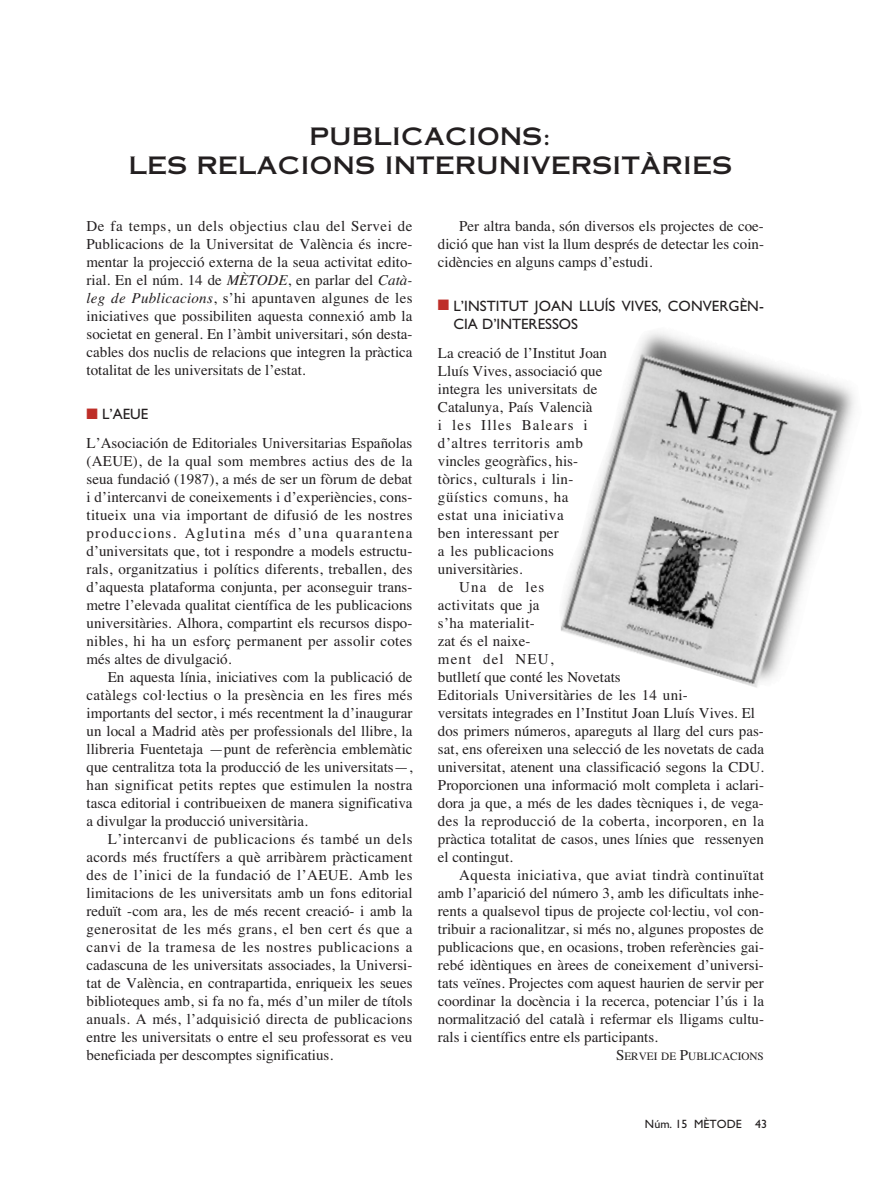
<style>
.page{position:relative;width:893px;height:1191px;background:#fff}
.page>*{position:absolute;margin:0;border:0;box-sizing:border-box;transform-origin:0 0}
.t1{font:24px/28.8px "Copperplate Thirty One AB";color:#231f20;text-align:center}
.t2{font:15px/18px "Times";color:#231f20;text-align:justify}
.t3{font:15px "Times";letter-spacing:.02em;color:#231f20}
.t4{font:15px/18px "Gill Sans";letter-spacing:.005em;color:#231f20}
.t5{font:15px "Times";letter-spacing:.03em;color:#231f20}
.t6{font:15px "Times";letter-spacing:.035em;color:#231f20}
.t7{font:15px "Times";letter-spacing:.075em;color:#231f20}
.t8{font:15px "Times";letter-spacing:.04em;color:#231f20}
.t9{font:15px "Times";letter-spacing:.025em;color:#231f20}
.t10{font:12px "Gill Sans";color:#231f20}
.t11{font:11.25px "Times";color:#231f20}
.s1{font-style:italic}
.s2{color:#be2e28}
.s3{font-size:15px}
</style>
<div class="page">
<img style="left:560px;top:332px;width:295px;height:356px">
<h1 class="t1" style="left:128px;top:123px;width:605px">PUBLICACIONS:<br>LES RELACIONS INTERUNIVERSITÀRIES</h1>
<p class="t2" style="left:87px;top:219px;width:327px">De fa temps, un dels objectius clau del Servei de Publicacions de la Universitat de València és incre&shy;mentar la projecció externa de la seua activitat edito&shy;rial. En el núm. 14 de <span class="s1">MÈTODE</span>, en parlar del <span class="s1">Catà&shy;leg de Publicacions</span>, s’hi apuntaven algunes de les iniciatives que possibiliten aquesta connexió amb la societat en general. En l’àmbit universitari, són desta&shy;cables dos nuclis de relacions que integren la pràctica totalitat de les universitats de l’estat.</p>
<p class="t4" style="left:87px;top:406px;width:63px"><span class="s2">■</span> L’AEUE</p>
<p class="t2" style="left:87px;top:435px;width:327px">L’Asociación de Editoriales Universitarias Españolas (AEUE), de la qual som membres actius des de la seua fundació (1987), a més de ser un fòrum de debat i d’intercanvi de coneixements i d’experiències, cons&shy;titueix una via important de difusió de les nostres produccions. Aglutina més d’una quarantena d’universitats que, tot i respondre a models estructu&shy;rals, organitzatius i polítics diferents, treballen, des d’aquesta plataforma conjunta, per aconseguir trans&shy;metre l’elevada qualitat científica de les publicacions universitàries. Alhora, compartint els recursos dispo&shy;nibles, hi ha un esforç permanent per assolir cotes més altes de divulgació.</p>
<p class="t2" style="left:87px;top:669px;width:327px;text-indent:21px">En aquesta línia, iniciatives com la publicació de catàlegs col·lectius o la presència en les fires més importants del sector, i més recentment la d’inaugurar un local a Madrid atès per professionals del llibre, la llibreria Fuentetaja —punt de referència emblemàtic que centralitza tota la producció de les universitats—, han significat petits reptes que estimulen la nostra tasca editorial i contribueixen de manera significativa a divulgar la producció universitària.</p>
<p class="t2" style="left:87px;top:831px;width:327px;text-indent:21px">L’intercanvi de publicacions és també un dels acords més fructífers a què arribàrem pràcticament des de l’inici de la fundació de l’AEUE. Amb les limitacions de les universitats amb un fons editorial reduït -com ara, les de més recent creació- i amb la generositat de les més grans, el ben cert és que a canvi de la tramesa de les nostres publicacions a cadascuna de les universitats associades, la Universi&shy;tat de València, en contrapartida, enriqueix les seues biblioteques amb, si fa no fa, més d’un miler de títols anuals. A més, l’adquisició directa de publicacions entre les universitats o entre el seu professorat es veu beneficiada per descomptes significatius.</p>
<p class="t2" style="left:438px;top:219px;width:327px;text-indent:21px">Per altra banda, són diversos els projectes de coe&shy;dició que han vist la llum després de detectar les coin&shy;cidències en alguns camps d’estudi.</p>
<p class="t4" style="left:454px;top:298px;width:312px;text-indent:-16px"><span class="s2">■</span> L’INSTITUT JOAN LLUÍS VIVES, CONVER GÈN -<br>CIA D’INTERESSOS</p>
<p class="t2" style="left:438px;top:345px;width:171px">La creació de l’Institut Joan</p>
<p class="t2" style="left:438px;top:363px;width:166px">Lluís Vives, associació que</p>
<p class="t2" style="left:438px;top:381px;width:161px">integra les universitats de</p>
<p class="t2" style="left:438px;top:399px;width:156px">Catalunya, País Valencià</p>
<p class="t7" style="left:438px;top:419px;width:151px">i les Illes Balears i</p>
<p class="t8" style="left:438px;top:437px;width:146px">d’altres territoris amb</p>
<p class="t2" style="left:438px;top:453px;width:142px">vincles geogràfics, his -</p>
<p class="t2" style="left:438px;top:471px;width:137px">tòrics, cul turals i lin-</p>
<p class="t6" style="left:438px;top:491px;width:132px">güístics comuns, ha</p>
<p class="t6" style="left:438px;top:509px;width:127px">estat una iniciativa</p>
<p class="t3" style="left:438px;top:527px;width:122px">ben interessant per</p>
<p class="t9" style="left:438px;top:545px;width:118px">a les publicacions</p>
<p class="t2" style="left:438px;top:561px;width:86px">universitàries.</p>
<p class="t2" style="left:459px;top:579px;width:87px">Una de les</p>
<p class="t2" style="left:438px;top:597px;width:103px">activitats que ja</p>
<p class="t2" style="left:438px;top:615px;width:98px">s’ha materialit-</p>
<p class="t2" style="left:438px;top:633px;width:94px">zat és el naixe-</p>
<p class="t7" style="left:438px;top:653px;width:117px">ment del NEU,</p>
<p class="t2" style="left:438px;top:669px;width:184px">butlletí que conté les Novetats</p>
<p class="t3" style="left:438px;top:689px;width:251px">Editorials Universitàries de les 14 uni-</p>
<p class="t2" style="left:438px;top:705px;width:319px">versitats integrades en l’Institut Joan Lluís Vives. El</p>
<p class="t2" style="left:438px;top:723px;width:327px">dos primers números, apareguts al llarg del curs pas-</p>
<p class="t2" style="left:438px;top:741px;width:327px">sat, ens ofereixen una selecció de les novetats de cada</p>
<p class="t2" style="left:438px;top:759px;width:327px">universitat, atenent una classificació segons la CDU.</p>
<p class="t2" style="left:438px;top:777px;width:327px">Proporcionen una informació molt completa i aclari-</p>
<p class="t2" style="left:438px;top:795px;width:327px">dora ja que, a més de les dades tècniques i, de vega-</p>
<p class="t3" style="left:438px;top:815px;width:327px">des la reproducció de la coberta, incorporen, en la</p>
<p class="t2" style="left:438px;top:831px;width:327px">pràctica totalitat de casos, unes línies que ressenyen</p>
<p class="t2" style="left:438px;top:849px;width:76px">el contingut.</p>
<p class="t5" style="left:459px;top:869px;width:306px">Aquesta iniciativa, que aviat tindrà continuïtat</p>
<p class="t2" style="left:438px;top:885px;width:327px">amb l’aparició del número 3, amb les dificultats inhe-</p>
<p class="t2" style="left:438px;top:903px;width:327px">rents a qualsevol tipus de projecte col·lectiu, vol con-</p>
<p class="t2" style="left:438px;top:921px;width:327px">tribuir a racionalitzar, si més no, algunes propostes de</p>
<p class="t2" style="left:438px;top:939px;width:327px">publicacions que, en ocasions, troben referències gai-</p>
<p class="t2" style="left:438px;top:957px;width:327px">rebé idèntiques en àrees de coneixement d’univer si -</p>
<p class="t2" style="left:438px;top:975px;width:327px">tats veïnes. Projectes com aquest haurien de servir per</p>
<p class="t2" style="left:438px;top:993px;width:327px">coordinar la docència i la recerca, potenciar l’ús i la</p>
<p class="t2" style="left:438px;top:1011px;width:327px">normalització del català i refermar els lligams cultu-</p>
<p class="t2" style="left:438px;top:1029px;width:221px">rals i científics entre els participants.</p>
<p class="t11" style="left:616px;top:1052px;width:149px"><span class="s3">S</span>ERVEI DE <span class="s3">P</span>UBLICACIONS</p>
<p class="t10" style="left:645px;top:1119px;width:124px">Núm. 15 MÈTODE 43</p>
</div>
